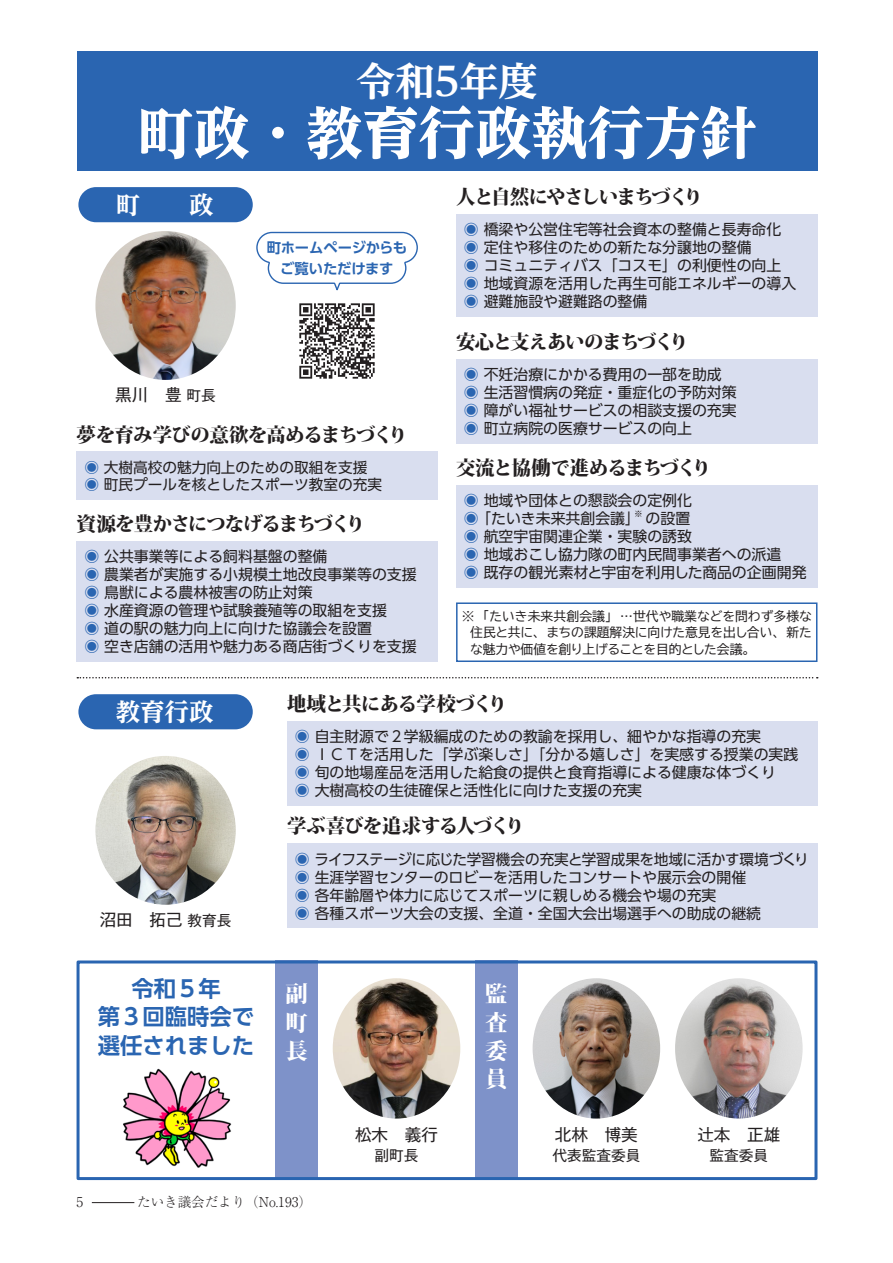
<style>
.page{position:relative;width:893px;height:1263px;background:#fff}
.page>*{position:absolute;margin:0;border:0;box-sizing:border-box;transform-origin:0 0}
.t1{font:800 56.4px "UD Reimin Pro";color:#fff}
.t2{font:700 expanded 39.3px "UD Reimin Pro";color:#fff}
.t3{font:700 expanded 24.45px "UD Reimin Pro";color:#fff}
.t4{font:700 22.35px "UD Shin Go Pro De";color:#2a65b1}
.t5{font:800 22.35px/28.2px "Koz Min Pro";color:#fff;text-align:justify}
.t6{font:800 19.5px "Koz Min Pro";letter-spacing:-.065em;color:#231f20}
.t7{font:800 19.5px "Koz Min Pro";letter-spacing:-.04em;color:#231f20}
.t8{font:800 19.5px "Koz Min Pro";letter-spacing:-.09em;color:#231f20}
.t9{font:800 19.5px "Koz Min Pro";letter-spacing:-.045em;color:#231f20}
.t10{font:16.65px "Gothic MB101 Pro";color:#231f20}
.t11{font:14.85px "UD Shin Go Pro";color:#231f20}
.t12{font:14.85px "UD Shin Go Pro";letter-spacing:-.025em;color:#231f20}
.t13{font:14.7px "UD Shin Go Pro";color:#231f20}
.t14{font:14.7px "Gothic MB101 Pro";color:#231f20}
.t15{font:700 14.4px "UD Shin Go Pro De";letter-spacing:-.015em;color:#2a65b1}
.t16{font:300 13.5px "Ryumin Pro";color:#231f20}
.t17{font:12.75px/16.5px "TBUD Go Std";letter-spacing:-.01em;color:#231f20;text-align:justify}
.t18{font:8.7px "UD Shin Go Pro";color:#231f20}
.s1{color:#2a65b1}
</style>
<div class="page">
<hr style="left:92px;top:1202px;width:42px;height:1px;background:#231f20">
<div style="left:275px;top:960px;width:43px;height:220px;background:#7e92c9"></div>
<div style="left:475px;top:960px;width:43px;height:220px;background:#7e92c9"></div>
<img style="left:123px;top:1068px;width:109px;height:100px">
<div style="left:77px;top:51px;width:740px;height:119px;background:#2a65b1"></div>
<div style="left:456px;top:214px;width:361px;height:103px;background:#d9deef"></div>
<div style="left:287px;top:721px;width:530px;height:85px;background:#d9deef"></div>
<div style="left:287px;top:843px;width:530px;height:85px;background:#d9deef"></div>
<div style="left:77px;top:452px;width:361px;height:48px;background:#d9deef"></div>
<div style="left:77px;top:541px;width:361px;height:121px;background:#d9deef"></div>
<div style="left:456px;top:359px;width:361px;height:84px;background:#d9deef"></div>
<div style="left:456px;top:485px;width:361px;height:103px;background:#d9deef"></div>
<div style="left:78px;top:187px;width:175px;height:35px;background:#2a65b1;border-radius:18px"></div>
<div style="left:78px;top:694px;width:175px;height:35px;background:#2a65b1;border-radius:18px"></div>
<img style="left:95px;top:231px;width:141px;height:149px">
<img style="left:95px;top:756px;width:141px;height:149px">
<div style="left:456px;top:602px;width:361px;height:60px;border:2px solid #2a65b1"></div>
<svg style="left:77px;top:677px;width:741px;height:1px"></svg>
<img style="left:299px;top:303px;width:76px;height:76px">
<svg style="left:256px;top:231px;width:162px;height:60px"></svg>
<div style="left:77px;top:960px;width:740px;height:220px;border:3px solid #2a65b1"></div>
<img style="left:333px;top:978px;width:127px;height:140px">
<img style="left:533px;top:978px;width:127px;height:140px">
<img style="left:675px;top:978px;width:128px;height:140px">
<p class="t2" style="left:356px;top:49px;width:183px">令和5年度</p>
<p class="t1" style="left:137px;top:87px;width:621px">町政・教育行政執行方針</p>
<p class="t3" style="left:116px;top:185px;width:99px">町　　政</p>
<p class="t10" style="left:115px;top:381px;width:68px">黒川　豊</p>
<p class="t14" style="left:187px;top:383px;width:31px">町長</p>
<p class="t15" style="left:267px;top:236px;width:142px">町ホームページからも</p>
<p class="t15" style="left:280px;top:256px;width:115px">ご覧いただけます</p>
<p class="t7" style="left:77px;top:420px;width:332px">夢を育み学びの意欲を高めるまちづくり</p>
<p class="t13" style="left:84px;top:455px;width:285px"><span class="s1">◉</span> 大樹高校の魅力向上のための取組を支援</p>
<p class="t13" style="left:84px;top:473px;width:299px"><span class="s1">◉</span> 町民プールを核としたスポーツ教室の充実</p>
<p class="t6" style="left:77px;top:510px;width:290px">資源を豊かさにつなげるまちづくり</p>
<p class="t11" style="left:84px;top:545px;width:245px"><span class="s1">◉</span> 公共事業等による飼料基盤の整備</p>
<p class="t11" style="left:84px;top:563px;width:334px"><span class="s1">◉</span> 農業者が実施する小規模土地改良事業等の支援</p>
<p class="t11" style="left:84px;top:581px;width:230px"><span class="s1">◉</span> 鳥獣による農林被害の防止対策</p>
<p class="t11" style="left:84px;top:599px;width:304px"><span class="s1">◉</span> 水産資源の管理や試験養殖等の取組を支援</p>
<p class="t11" style="left:84px;top:617px;width:289px"><span class="s1">◉</span> 道の駅の魅力向上に向けた協議会を設置</p>
<p class="t11" style="left:84px;top:635px;width:334px"><span class="s1">◉</span> 空き店舗の活用や魅力ある商店街づくりを支援</p>
<p class="t8" style="left:456px;top:183px;width:249px">人と自然にやさしいまちづくり</p>
<p class="t11" style="left:464px;top:218px;width:319px"><span class="s1">◉</span> 橋梁や公営住宅等社会資本の整備と長寿命化</p>
<p class="t11" style="left:464px;top:236px;width:289px"><span class="s1">◉</span> 定住や移住のための新たな分譲地の整備</p>
<p class="t11" style="left:464px;top:254px;width:319px"><span class="s1">◉</span> コミュニティバス「コスモ」の利便性の向上</p>
<p class="t11" style="left:464px;top:272px;width:334px"><span class="s1">◉</span> 地域資源を活用した再生可能エネルギーの導入</p>
<p class="t11" style="left:464px;top:290px;width:185px"><span class="s1">◉</span> 避難施設や避難路の整備</p>
<p class="t6" style="left:456px;top:327px;width:234px">安心と支えあいのまちづくり</p>
<p class="t11" style="left:464px;top:362px;width:259px"><span class="s1">◉</span> 不妊治療にかかる費用の一部を助成</p>
<p class="t11" style="left:464px;top:380px;width:274px"><span class="s1">◉</span> 生活習慣病の発症・重症化の予防対策</p>
<p class="t11" style="left:464px;top:398px;width:274px"><span class="s1">◉</span> 障がい福祉サービスの相談支援の充実</p>
<p class="t11" style="left:464px;top:416px;width:230px"><span class="s1">◉</span> 町立病院の医療サービスの向上</p>
<p class="t6" style="left:456px;top:453px;width:257px">交流と協働で進めるまちづくり</p>
<p class="t11" style="left:464px;top:489px;width:230px"><span class="s1">◉</span> 地域や団体との懇談会の定例化</p>
<p class="t11" style="left:464px;top:507px;width:228px"><span class="s1">◉</span> 「たいき未来共創会議」の設置</p>
<p class="t18" style="left:634px;top:507px;width:10px">※</p>
<p class="t11" style="left:464px;top:525px;width:230px"><span class="s1">◉</span> 航空宇宙関連企業・実験の誘致</p>
<p class="t11" style="left:464px;top:543px;width:319px"><span class="s1">◉</span> 地域おこし協力隊の町内民間事業者への派遣</p>
<p class="t11" style="left:464px;top:561px;width:344px"><span class="s1">◉</span> 既存の観光素材と宇宙を利用した商品の企画開発</p>
<p class="t17" style="left:470px;top:607px;width:343px;text-indent:-8px">※ 「たいき未来共創会議」 …世代や職業などを問わず多様な住民と共に、まちの課題解決に向けた意見を出し合い、新たな魅力や価値を創り上げることを目的とした会議。</p>
<p class="t3" style="left:116px;top:692px;width:99px">教育行政</p>
<p class="t10" style="left:100px;top:906px;width:84px">沼田　拓己</p>
<p class="t14" style="left:188px;top:908px;width:45px">教育長</p>
<p class="t4" style="left:131px;top:970px;width:91px">令和５年</p>
<p class="t4" style="left:98px;top:999px;width:158px">第３回臨時会で</p>
<p class="t4" style="left:98px;top:1027px;width:158px">選任されました</p>
<p class="t6" style="left:287px;top:690px;width:222px">地域と共にある学校づくり</p>
<p class="t11" style="left:295px;top:725px;width:468px"><span class="s1">◉</span> 自主財源で２学級編成のための教諭を採用し、細やかな指導の充実</p>
<p class="t11" style="left:295px;top:743px;width:505px"><span class="s1">◉</span> ＩＣＴを活用した「学ぶ楽しさ」「分かる嬉しさ」を実感する授業の実践</p>
<p class="t11" style="left:295px;top:761px;width:483px"><span class="s1">◉</span> 旬の地場産品を活用した給食の提供と食育指導による健康な体づくり</p>
<p class="t11" style="left:295px;top:779px;width:349px"><span class="s1">◉</span> 大樹高校の生徒確保と活性化に向けた支援の充実</p>
<p class="t9" style="left:287px;top:812px;width:239px">学ぶ喜びを追求する人づくり</p>
<p class="t12" style="left:295px;top:847px;width:515px"><span class="s1">◉</span> ライフステージに応じた学習機会の充実と学習成果を地域に活かす環境づくり</p>
<p class="t11" style="left:295px;top:865px;width:453px"><span class="s1">◉</span> 生涯学習センターのロビーを活用したコンサートや展示会の開催</p>
<p class="t11" style="left:295px;top:883px;width:423px"><span class="s1">◉</span> 各年齢層や体力に応じてスポーツに親しめる機会や場の充実</p>
<p class="t11" style="left:295px;top:901px;width:468px"><span class="s1">◉</span> 各種スポーツ大会の支援、全道・全国大会出場選手への助成の継続</p>
<p class="t5" style="left:285px;top:979px;width:23px">副町長</p>
<p class="t5" style="left:485px;top:979px;width:23px">監査委員</p>
<p class="t10" style="left:355px;top:1121px;width:84px">松木　義行</p>
<p class="t14" style="left:375px;top:1143px;width:45px">副町長</p>
<p class="t10" style="left:555px;top:1121px;width:84px">北林　博美</p>
<p class="t14" style="left:552px;top:1143px;width:89px">代表監査委員</p>
<p class="t10" style="left:697px;top:1121px;width:84px">辻本　正雄</p>
<p class="t14" style="left:710px;top:1143px;width:60px">監査委員</p>
<p class="t16" style="left:77px;top:1191px;width:237px">5　　　　たいき議会だより（No.193(</p>
</div>
